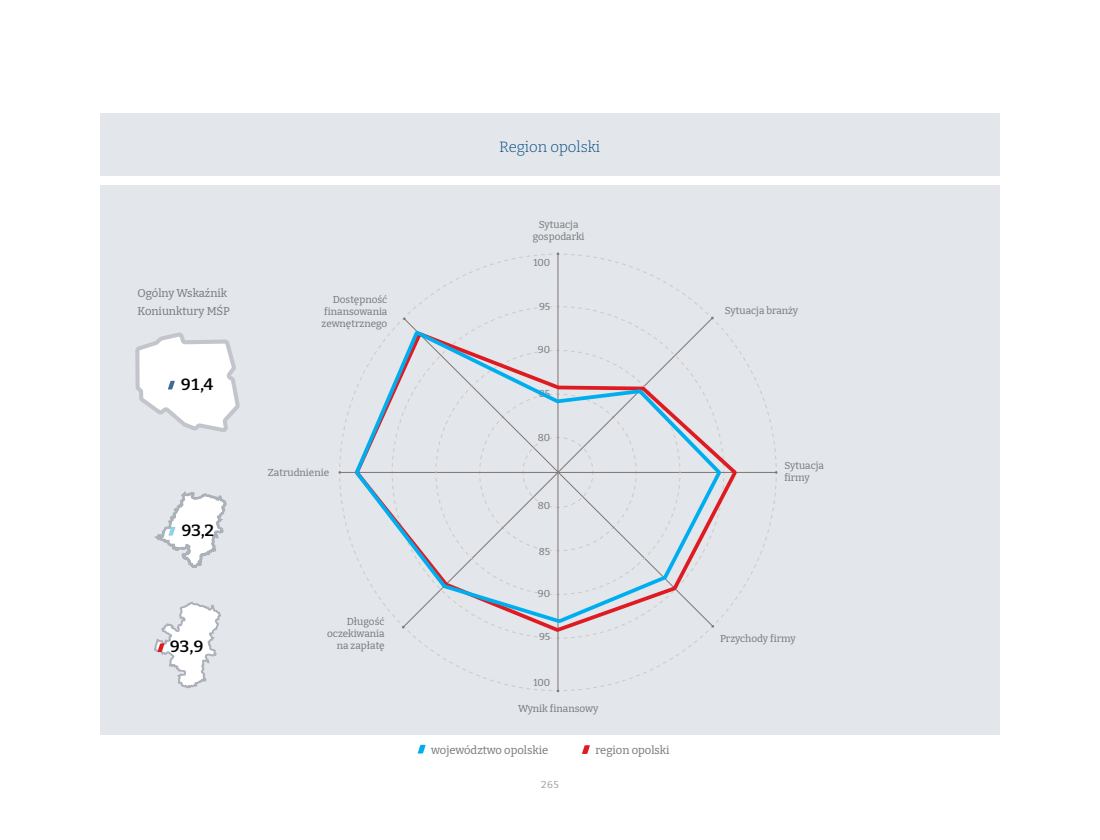
<style>
.page{position:relative;width:1100px;height:840px;background:#fff}
.page>*{position:absolute;margin:0;border:0;box-sizing:border-box;transform-origin:0 0}
.t1{font:600 16.25px "Bitter Pro";color:#000}
.t2{font:300 15px "Bitter Pro";color:#004b81}
.t3{font:11.25px/17.5px "Bitter Pro";color:#77787b}
.t4{font:10px/12px "Bitter Pro";color:#77787b;text-align:center}
.t5{font:10px "Bitter Pro";color:#9d9fa2}
</style>
<div class="page">
<div style="left:100px;top:114px;width:900px;height:621px;background:#e3e6ea"></div>
<div style="left:88px;top:176px;width:924px;height:9px;background:#fff"></div>
<svg style="left:135px;top:332px;width:105px;height:100px;fill:#fff"></svg>
<svg style="left:418px;top:745px;width:8px;height:9px"></svg>
<svg style="left:582px;top:745px;width:8px;height:9px"></svg>
<svg style="left:168px;top:381px;width:7px;height:9px"></svg>
<svg style="left:339px;top:253px;width:438px;height:439px"></svg>
<hr style="left:340px;top:472px;width:436px;height:1px;background:#807673">
<svg style="left:391px;top:306px;width:334px;height:333px"></svg>
<hr style="left:558px;top:254px;width:1px;height:437px;background:#807673">
<svg style="left:353px;top:329px;width:387px;height:305px"></svg>
<svg style="left:154px;top:491px;width:73px;height:77px"></svg>
<svg style="left:154px;top:601px;width:67px;height:87px"></svg>
<svg style="left:352px;top:327px;width:372px;height:298px"></svg>
<p class="t3" style="left:138px;top:284px;width:94px">Ogólny Wskaźnik<br>Koniunktury MŚP</p>
<h1 class="t1" style="left:181px;top:371px;width:34px">91,4</h1>
<h1 class="t1" style="left:182px;top:517px;width:34px">93,2</h1>
<h1 class="t1" style="left:170px;top:634px;width:35px">93,9</h1>
<p class="t4" style="left:322px;top:293px;width:67px;text-align:justify;text-indent:11px">Dostępność finansowania zewnętrznego</p>
<p class="t4" style="left:268px;top:466px;width:63px">Zatrudnienie</p>
<p class="t4" style="left:327px;top:614px;width:59px;text-align:right">Długość oczekiwania na zapłatę</p>
<h2 class="t2" style="left:499px;top:137px;width:102px">Region opolski</h2>
<p class="t4" style="left:533px;top:218px;width:53px">Sytuacja gospodarki</p>
<p class="t4" style="left:533px;top:256px;width:18px">100</p>
<p class="t4" style="left:539px;top:300px;width:13px">95</p>
<p class="t4" style="left:538px;top:343px;width:14px">90</p>
<p class="t4" style="left:539px;top:387px;width:13px">85</p>
<p class="t4" style="left:538px;top:431px;width:14px">80</p>
<p class="t4" style="left:538px;top:499px;width:14px">80</p>
<p class="t4" style="left:539px;top:544px;width:13px">85</p>
<p class="t4" style="left:538px;top:587px;width:14px">90</p>
<p class="t4" style="left:539px;top:630px;width:13px">95</p>
<p class="t4" style="left:533px;top:676px;width:18px">100</p>
<p class="t4" style="left:518px;top:702px;width:82px">Wynik finansowy</p>
<p class="t3" style="left:431px;top:740px;width:119px">województwo opolskie</p>
<p class="t3" style="left:595px;top:740px;width:76px">region opolski</p>
<p class="t5" style="left:541px;top:777px;width:19px">265</p>
<p class="t4" style="left:725px;top:304px;width:75px">Sytuacja branży</p>
<p class="t4" style="left:784px;top:459px;width:41px;text-align:left">Sytuacja firmy</p>
<p class="t4" style="left:720px;top:632px;width:77px">Przychody firmy</p>
</div>
